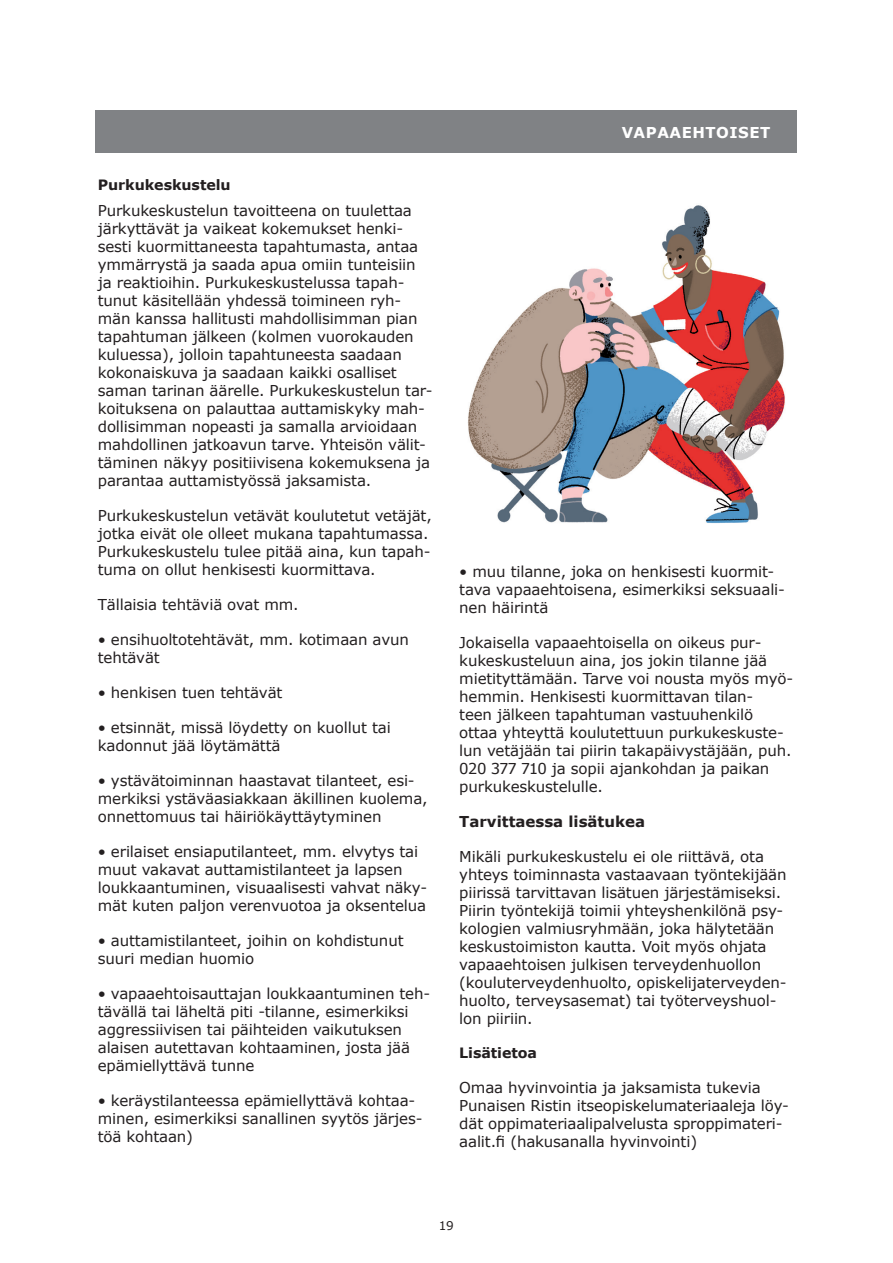
<style>
.page{position:relative;width:893px;height:1263px;background:#fff}
.page>*{position:absolute;margin:0;border:0;box-sizing:border-box;transform-origin:0 0}
.t1{font:15px/18px "Verdana";letter-spacing:-.01em;color:#231f20}
.t2{font:700 15px "Verdana";color:#231f20}
.t3{font:700 15px "Verdana";letter-spacing:.035em;color:#fff}
.t4{font:700 14.25px "Verdana";letter-spacing:-.005em;color:#231f20}
.t5{font:12px "Verdana";color:#231f20}
</style>
<div class="page">
<div style="left:95px;top:111px;width:702px;height:42px;background:#808285"></div>
<img style="left:467px;top:205px;width:318px;height:318px">
<p class="t4" style="left:98px;top:174px;width:134px">Purkukeskustelu</p>
<p class="t1" style="left:98px;top:201px;width:336px">Purkukeskustelun tavoitteena on tuulettaa järkyttävät ja vaikeat kokemukset henki&shy;sesti kuormittaneesta tapahtumasta, antaa ymmärrystä ja saada apua omiin tunteisiin ja reaktioihin. Purkukeskustelussa tapah&shy;tunut käsitellään yhdessä toimineen ryh&shy;män kanssa hallitusti mahdollisimman pian tapahtuman jälkeen (kolmen vuorokauden kuluessa), jolloin tapahtuneesta saadaan kokonaiskuva ja saadaan kaikki osalliset saman tarinan äärelle. Purkukeskustelun tar&shy;koituksena on palauttaa auttamiskyky mah&shy;dollisimman nopeasti ja samalla arvioidaan mahdollinen jatkoavun tarve. Yhteisön välit&shy;täminen näkyy positiivisena kokemuksena ja parantaa auttamistyössä jaksamista.</p>
<p class="t1" style="left:98px;top:506px;width:335px">Purkukeskustelun vetävät koulutetut vetäjät, jotka eivät ole olleet mukana tapahtumassa.<br>Purkukeskustelu tulee pitää aina, kun tapah&shy;tuma on ollut henkisesti kuormittava.</p>
<p class="t1" style="left:98px;top:595px;width:202px">Tällaisia tehtäviä ovat mm.</p>
<p class="t1" style="left:98px;top:630px;width:313px">• ensihuoltotehtävät, mm. kotimaan avun tehtävät</p>
<p class="t1" style="left:98px;top:683px;width:186px">• henkisen tuen tehtävät</p>
<p class="t1" style="left:98px;top:718px;width:295px">• etsinnät, missä löydetty on kuollut tai kadonnut jää löytämättä</p>
<p class="t1" style="left:98px;top:771px;width:331px">• ystävätoiminnan haastavat tilanteet, esi&shy;merkiksi ystäväasiakkaan äkillinen kuolema, onnettomuus tai häiriökäyttäytyminen</p>
<p class="t1" style="left:98px;top:842px;width:331px">• erilaiset ensiaputilanteet, mm. elvytys tai muut vakavat auttamistilanteet ja lapsen loukkaantuminen, visuaalisesti vahvat näky&shy;mät kuten paljon verenvuotoa ja oksentelua</p>
<p class="t1" style="left:98px;top:931px;width:307px">• auttamistilanteet, joihin on kohdistunut suuri median huomio</p>
<p class="t1" style="left:98px;top:984px;width:334px">• vapaaehtoisauttajan loukkaantuminen teh&shy;tävällä tai läheltä piti -tilanne, esimerkiksi aggressiivisen tai päihteiden vaikutuksen alaisen autettavan kohtaaminen, josta jää epämiellyttävä tunne</p>
<p class="t1" style="left:98px;top:1091px;width:326px">• keräystilanteessa epämiellyttävä kohtaa&shy;minen, esimerkiksi sanallinen syytös järjes&shy;töä kohtaan)</p>
<p class="t3" style="left:622px;top:122px;width:150px">VAPAAEHTOISET</p>
<p class="t1" style="left:459px;top:562px;width:327px">• muu tilanne, joka on henkisesti kuormit&shy;tava vapaaehtoisena, esimerkiksi seksuaali&shy;nen häirintä</p>
<p class="t1" style="left:459px;top:633px;width:335px">Jokaisella vapaaehtoisella on oikeus pur&shy;kukeskusteluun aina, jos jokin tilanne jää mietityttämään. Tarve voi nousta myös myö&shy;hemmin. Henkisesti kuormittavan tilan-<br>teen jälkeen tapahtuman vastuuhenkilö ottaa yhteyttä koulutettuun purkukeskuste&shy;lun vetäjään tai piirin takapäivystäjään, puh.<br>020 377 710 ja sopii ajankohdan ja paikan purkukeskustelulle.</p>
<p class="t2" style="left:459px;top:811px;width:187px">Tarvittaessa lisätukea</p>
<p class="t1" style="left:459px;top:847px;width:329px">Mikäli purkukeskustelu ei ole riittävä, ota yhteys toiminnasta vastaavaan työntekijään piirissä tarvittavan lisätuen järjestämiseksi.<br>Piirin työntekijä toimii yhteyshenkilönä psy&shy;kologien valmiusryhmään, joka hälytetään keskustoimiston kautta. Voit myös ohjata vapaaehtoisen julkisen terveydenhuollon (kouluterveydenhuolto, opiskelijaterveyden&shy;huolto, terveysasemat) tai työterveyshuol&shy;lon piiriin.</p>
<p class="t4" style="left:459px;top:1042px;width:79px">Lisätietoa</p>
<p class="t1" style="left:459px;top:1078px;width:331px">Omaa hyvinvointia ja jaksamista tukevia Punaisen Ristin itseopiskelumateriaaleja löy&shy;dät oppimateriaalipalvelusta sproppimateri&shy;aalit.fi (hakusanalla hyvinvointi)</p>
<p class="t5" style="left:439px;top:1217px;width:17px">19</p>
</div>
